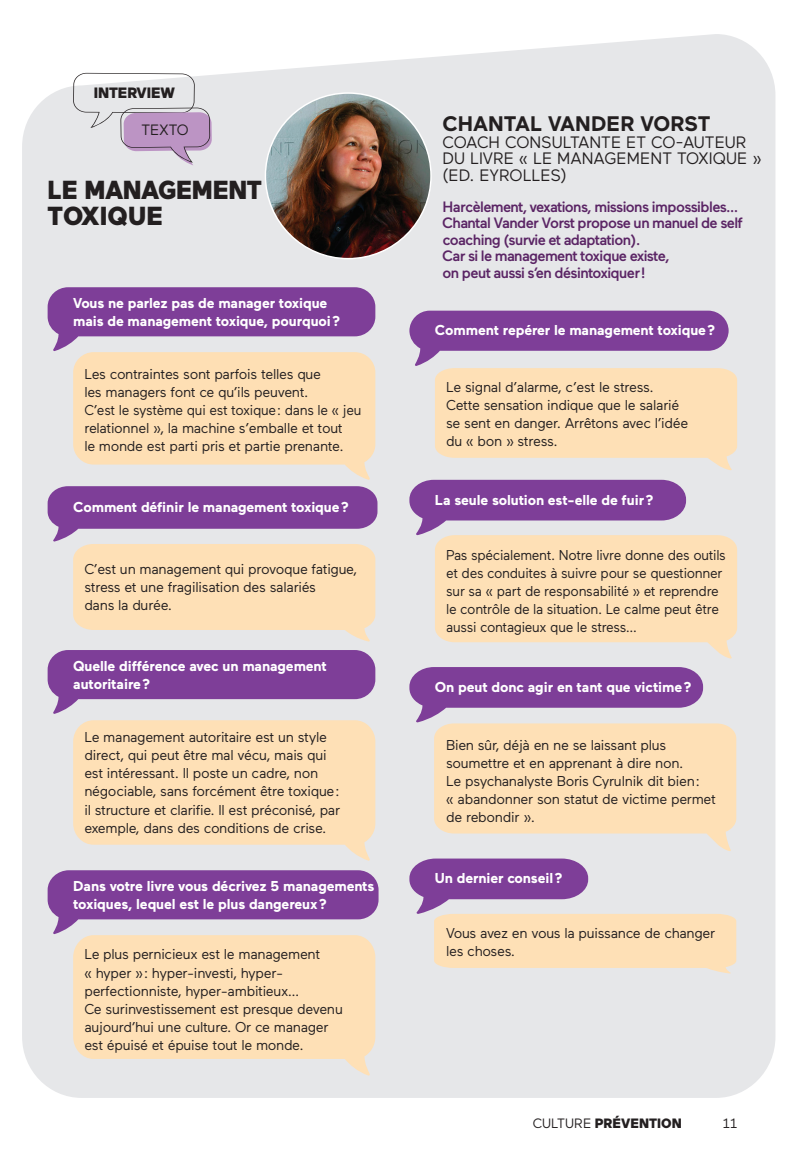
<style>
.page{position:relative;width:801px;height:1149px;background:#fff}
.page>*{position:absolute;margin:0;border:0;box-sizing:border-box;transform-origin:0 0}
.t1{font:900 25.95px/26px "Maax";letter-spacing:-.015em;color:#231f20}
.t2{font:700 21px "Maax";color:#231f20}
.t3{font:16.5px/16.5px "Maax";color:#231f20}
.t4{font:500 15px/16.5px "Maax";letter-spacing:-.04em;color:#5b2565}
.t5{font:900 15px "Maax";letter-spacing:-.01em;color:#231f20}
.t6{font:15px "Maax";letter-spacing:-.01em;color:#231f20}
._11-INTERVIEW-2{font:14.25px/18px "Maax";letter-spacing:-.025em;color:#231f20}
._11-INTERVIEW-1{font:700 14.25px/18px "Maax";letter-spacing:-.01em;color:#fff}
.t7{font:900 13.5px "Maax";color:#231f20}
.t8{font:13.5px "Maax";color:#231f20}
.s1{font-weight:400}
</style>
<div class="page">
<div style="left:22px;top:34px;width:753px;height:1063px;background:#e6e7e9"></div>
<img style="left:265px;top:93px;width:166px;height:165px;border-radius:83px">
<svg style="left:73px;top:352px;width:302px;height:128px;background:#fae0ba"></svg>
<svg style="left:48px;top:870px;width:330px;height:64px;background:#9666ab"></svg>
<svg style="left:48px;top:649px;width:327px;height:65px;background:#9868ac"></svg>
<svg style="left:48px;top:287px;width:327px;height:64px;background:#9666ab"></svg>
<svg style="left:48px;top:486px;width:329px;height:155px;background:#d5b5b9"></svg>
<svg style="left:73px;top:934px;width:302px;height:141px;background:#fae0bc"></svg>
<svg style="left:409px;top:479px;width:276px;height:56px;background:#9b6eaf"></svg>
<svg style="left:409px;top:666px;width:293px;height:56px;background:#9b6dae"></svg>
<svg style="left:435px;top:535px;width:301px;height:123px;background:#fae0bc"></svg>
<svg style="left:434px;top:723px;width:302px;height:128px;background:#fae0bd"></svg>
<svg style="left:73px;top:720px;width:302px;height:140px;background:#fbe0bb"></svg>
<svg style="left:409px;top:310px;width:327px;height:160px;background:#d9babb"></svg>
<svg style="left:409px;top:858px;width:327px;height:115px;background:#dcc4c3"></svg>
<svg style="left:73px;top:73px;width:139px;height:92px;background:#d6cdda"></svg>
<p class="t5" style="left:94px;top:85px;width:83px">INTERVIEW</p>
<p class="t6" style="left:141px;top:121px;width:49px">TEXTO</p>
<p class="t2" style="left:442px;top:112px;width:269px">CHANTAL VANDER VORST</p>
<p class="t3" style="left:442px;top:134px;width:320px">COACH CONSULTANTE ET CO-AUTEUR<br>DU LIVRE « LE MANAGEMENT TOXIQUE » (ED. EYROLLES)</p>
<p class="t1" style="left:48px;top:177px;width:215px">LE MANAGEMENT<br>TOXIQUE</p>
<p class="t4" style="left:442px;top:198px;width:301px">Harcèlement, vexations, missions impossibles… Chantal Vander Vorst propose un manuel de self coaching (survie et adaptation).<br>Car si le management toxique existe,<br>on peut aussi s’en désintoxiquer!</p>
<p class="_11-INTERVIEW-1" style="left:73px;top:294px;width:268px">Vous ne parlez pas de manager toxique mais de management toxique, pourquoi?</p>
<p class="_11-INTERVIEW-2" style="left:84px;top:365px;width:278px">Les contraintes sont parfois telles que<br>les managers font ce qu’ils peuvent.<br>C’est le système qui est toxique: dans le « jeu relationnel », la machine s’emballe et tout<br>le monde est parti pris et partie prenante.</p>
<p class="_11-INTERVIEW-1" style="left:73px;top:498px;width:277px">Comment définir le management toxique?</p>
<p class="_11-INTERVIEW-2" style="left:84px;top:560px;width:274px">C’est un management qui provoque fatigue, stress et une fragilisation des salariés<br>dans la durée.</p>
<p class="_11-INTERVIEW-1" style="left:73px;top:657px;width:255px">Quelle différence avec un management autoritaire?</p>
<p class="_11-INTERVIEW-2" style="left:84px;top:728px;width:257px">Le management autoritaire est un style direct, qui peut être mal vécu, mais qui est intéressant. Il poste un cadre, non négociable, sans forcément être toxique: il structure et clarifie. Il est préconisé, par exemple, dans des conditions de crise.</p>
<p class="_11-INTERVIEW-1" style="left:73px;top:877px;width:303px">Dans votre livre vous décrivez 5 managements toxiques, lequel est le plus dangereux?</p>
<p class="_11-INTERVIEW-2" style="left:84px;top:945px;width:260px">Le plus pernicieux est le management<br>« hyper »: hyper-investi, hyper&shy;perfectionniste, hyper-ambitieux…<br>Ce surinvestissement est presque devenu aujourd’hui une culture. Or ce manager est épuisé et épuise tout le monde.</p>
<p class="_11-INTERVIEW-1" style="left:435px;top:321px;width:282px">Comment repérer le management toxique?</p>
<p class="_11-INTERVIEW-2" style="left:446px;top:378px;width:243px">Le signal d’alarme, c’est le stress.<br>Cette sensation indique que le salarié se sent en danger. Arrêtons avec l’idée du « bon » stress.</p>
<p class="_11-INTERVIEW-1" style="left:435px;top:490px;width:220px">La seule solution est-elle de fuir?</p>
<p class="_11-INTERVIEW-2" style="left:446px;top:546px;width:281px">Pas spécialement. Notre livre donne des outils et des conduites à suivre pour se questionner sur sa « part de responsabilité » et reprendre le contrôle de la situation. Le calme peut être aussi contagieux que le stress…</p>
<p class="_11-INTERVIEW-1" style="left:435px;top:677px;width:258px">On peut donc agir en tant que victime?</p>
<p class="_11-INTERVIEW-2" style="left:446px;top:736px;width:271px">Bien sûr, déjà en ne se laissant plus soumettre et en apprenant à dire non.<br>Le psychanalyste Boris Cyrulnik dit bien:<br>« abandonner son statut de victime permet de rebondir ».</p>
<p class="_11-INTERVIEW-1" style="left:435px;top:869px;width:129px">Un dernier conseil?</p>
<p class="_11-INTERVIEW-2" style="left:446px;top:924px;width:270px">Vous avez en vous la puissance de changer les choses.</p>
<p class="t7" style="left:532px;top:1114px;width:150px"><span class="s1">CULTURE</span> PRÉVENTION</p>
<p class="t8" style="left:722px;top:1115px;width:16px">11</p>
</div>
